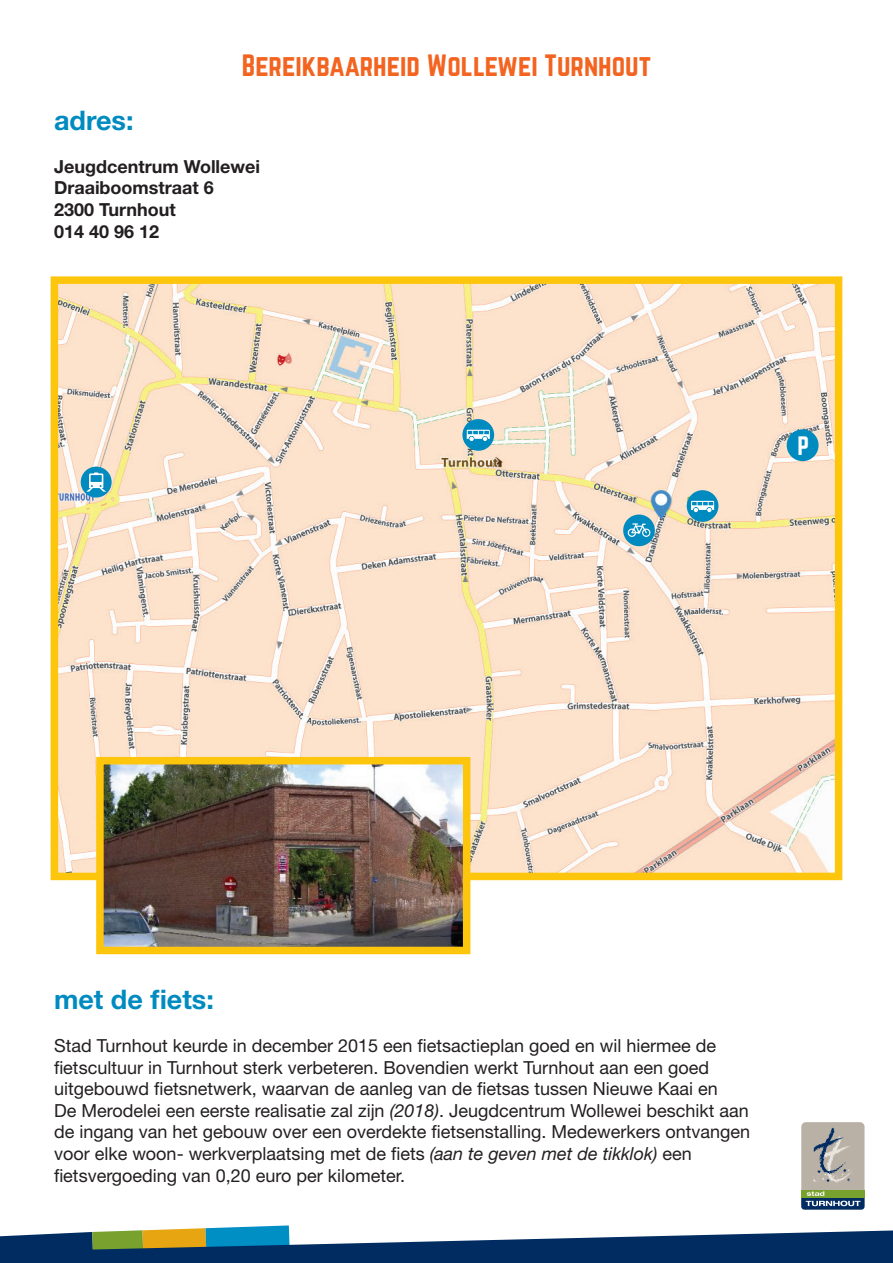
<style>
.page{position:relative;width:893px;height:1263px;background:#fff}
.page>*{position:absolute;margin:0;border:0;box-sizing:border-box;transform-origin:0 0}
.t1{font:27px "Norwester";color:#f36421}
.t2{font:700 27px "Helvetica Neue LT Std";color:#008bc0}
.t3{font:23.25px "Norwester";color:#fff}
.t4{font:18px/21.6px "Helvetica Neue LT Std";color:#231f20}
.t5{font:700 18px/21.6px "Helvetica Neue LT Std";color:#231f20}
.s1{font-style:italic}
</style>
<div class="page">
<img style="left:60px;top:285px;width:773px;height:586px">
<div style="left:51px;top:276px;width:791px;height:604px;border:8px solid #fec50d"></div>
<img style="left:105px;top:766px;width:356px;height:179px">
<div style="left:96px;top:757px;width:374px;height:197px;border:8px solid #fec50d"></div>
<div style="left:81px;top:467px;width:31px;height:30px;background:#008bc0;border-radius:50%"></div>
<svg style="left:86px;top:472px;width:20px;height:20px"></svg>
<div style="left:623px;top:514px;width:32px;height:32px;background:#008bc0;border-radius:50%"></div>
<svg style="left:628px;top:523px;width:22px;height:14px"></svg>
<div style="left:462px;top:419px;width:32px;height:32px;background:#008bc0;border-radius:50%"></div>
<svg style="left:467px;top:430px;width:23px;height:11px"></svg>
<div style="left:687px;top:490px;width:31px;height:32px;background:#008bc0;border-radius:50%"></div>
<svg style="left:691px;top:501px;width:23px;height:11px"></svg>
<div style="left:787px;top:429px;width:31px;height:32px;background:#008bc0;border-radius:50%"></div>
<div style="left:801px;top:1122px;width:63px;height:87px;background:#bab1a6;border-radius:5px"></div>
<div style="left:801px;top:1190px;width:63px;height:7px;background:#78a22d"></div>
<svg style="left:801px;top:1191px;width:63px;height:18px"></svg>
<svg style="left:813px;top:1127px;width:39px;height:56px"></svg>
<svg style="left:0;top:1225px;width:893px;height:38px"></svg>
<h1 class="t1" style="left:242px;top:52px;width:411px">Bereikbaarheid Wollewei Turnhout</h1>
<h1 class="t2" style="left:54px;top:103px;width:81px">adres:</h1>
<p class="t5" style="left:54px;top:155px;width:208px">Jeugdcentrum Wollewei<br>Draaiboomstraat 6<br>2300 Turnhout<br>014 40 96 12</p>
<p class="t3" style="left:797px;top:434px;width:13px">P</p>
<h1 class="t2" style="left:54px;top:982px;width:161px">met de fiets:</h1>
<p class="t4" style="left:54px;top:1035px;width:698px">Stad Turnhout keurde in december 2015 een fietsactieplan goed en wil hiermee de fietscultuur in Turnhout sterk verbeteren. Bovendien werkt Turnhout aan een goed uitgebouwd fietsnetwerk, waarvan de aanleg van de fietsas tussen Nieuwe Kaai en<br>De Merodelei een eerste realisatie zal zijn <span class="s1">(2018)</span>. Jeugdcentrum Wollewei beschikt aan de ingang van het gebouw over een overdekte fietsenstalling. Medewerkers ontvangen voor elke woon- werkverplaatsing met de fiets <span class="s1">(aan te geven met de tikklok)</span> een fietsvergoeding van 0,20 euro per kilometer.</p>
</div>
